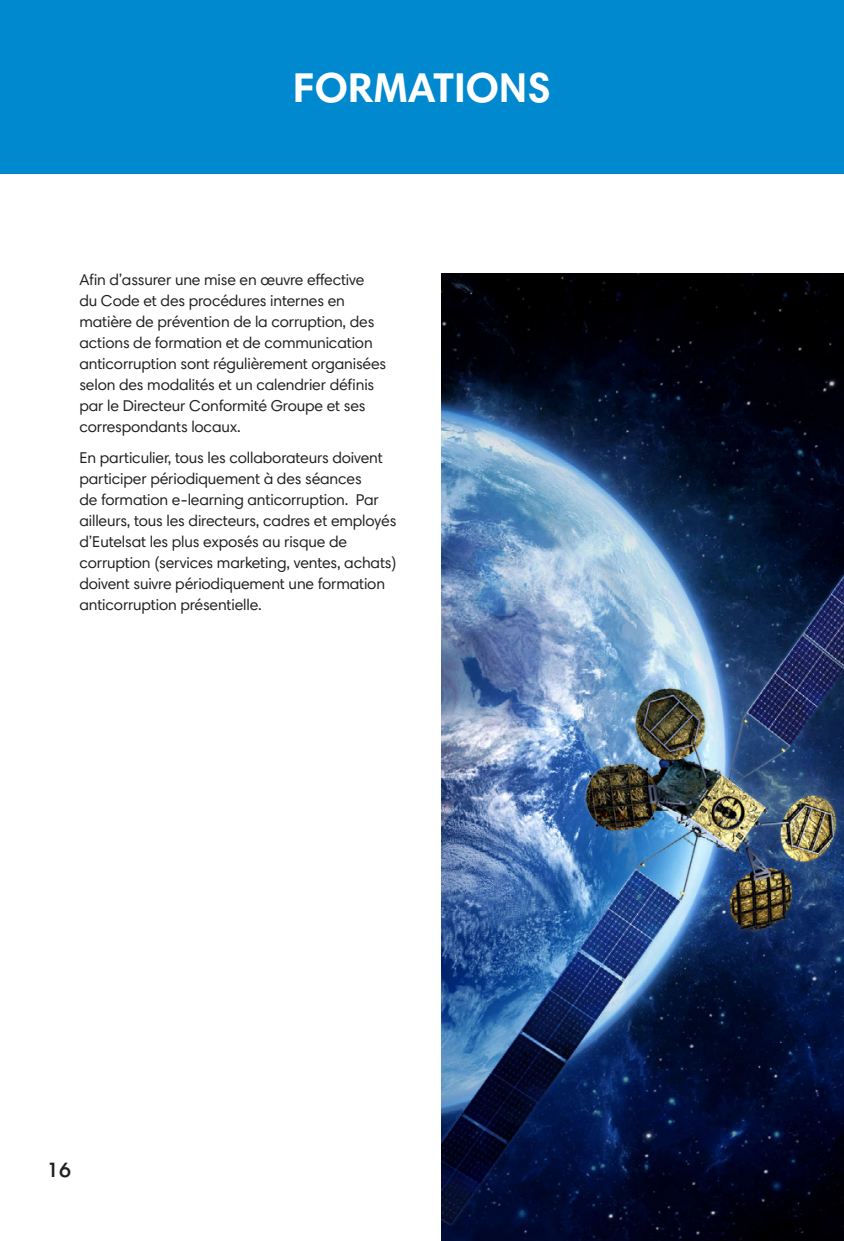
<style>
.page{position:relative;width:844px;height:1241px;background:#fff}
.page>*{position:absolute;margin:0;border:0;box-sizing:border-box;transform-origin:0 0}
.Style_de_paragraphe{font:700 42px "Harmonia Sans Pro Cyr";color:#fff}
.t1{font:600 21px "Harmonia Sans Pro Cyr";color:#231f20}
.t2{font:15.75px/21px "Harmonia Sans Pro Cyr";letter-spacing:-.01em;color:#231f20}
</style>
<div class="page">
<div style="left:0;top:0;width:843px;height:174px;background:#0089cf"></div>
<img style="left:441px;top:273px;width:402px;height:967px">
<p class="Style_de_paragraphe" style="left:293px;top:61px;width:259px">FORMATIONS</p>
<p class="t2" style="left:79px;top:268px;width:308px">Afin d’assurer une mise en œuvre effective du Code et des procédures internes en matière de prévention de la corruption, des actions de formation et de communication anticorruption sont régulièrement organisées selon des modalités et un calendrier définis par le Directeur Conformité Groupe et ses correspondants locaux.</p>
<p class="t2" style="left:79px;top:446px;width:318px">En particulier, tous les collaborateurs doivent participer périodiquement à des séances<br>de formation e-learning anticorruption. Par ailleurs, tous les directeurs, cadres et employés d’Eutelsat les plus exposés au risque de corruption (services marketing, ventes, achats) doivent suivre périodiquement une formation anticorruption présentielle.</p>
<h2 class="t1" style="left:47px;top:1156px;width:25px">16</h2>
</div>
